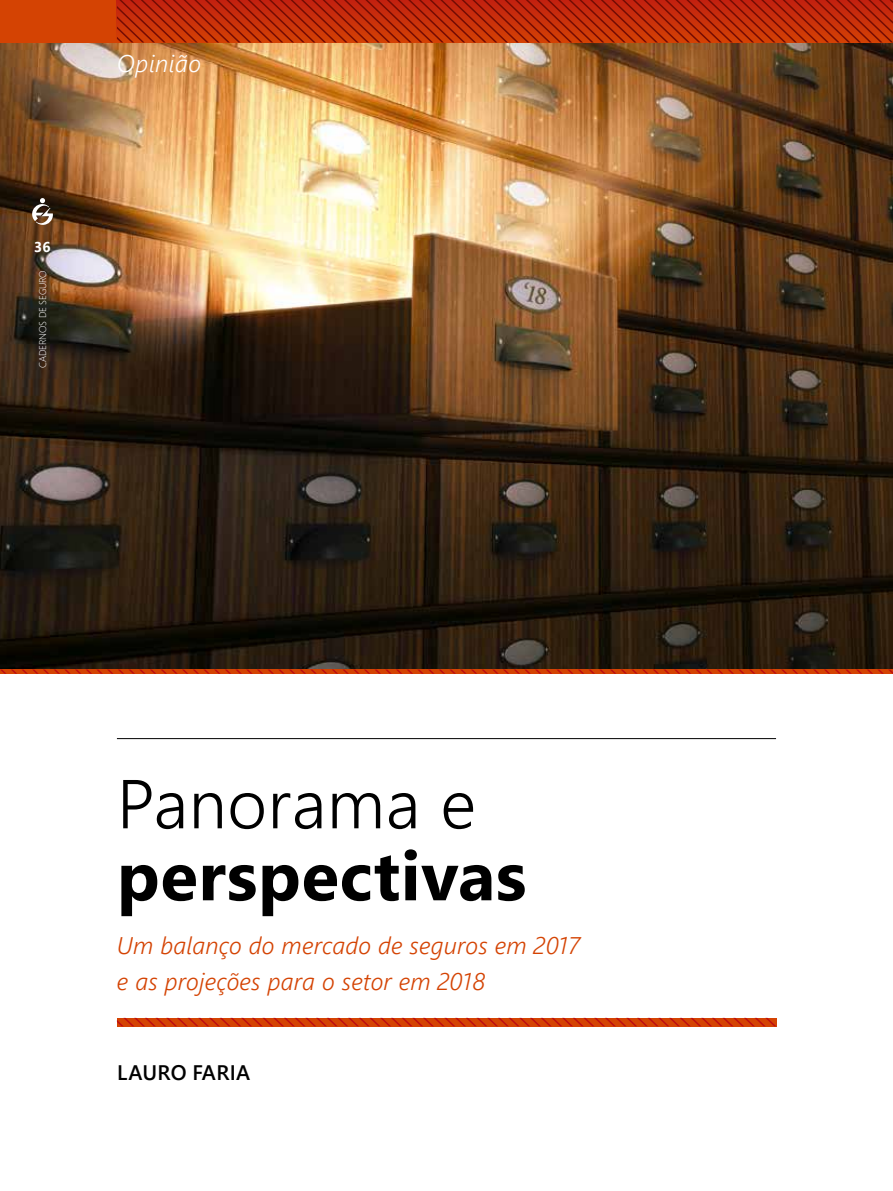
<style>
.page{position:relative;width:893px;height:1191px;background:#fff}
.page>*{position:absolute;margin:0;border:0;box-sizing:border-box;transform-origin:0 0}
.t1{font:700 69px "Segoe UI";letter-spacing:.01em;color:#000}
.t2{font:300 69px "Segoe UI";letter-spacing:.01em;color:#000}
.t3{font:italic 300 24px/36px "Segoe UI";letter-spacing:.01em;color:#d44303}
.t4{font:italic 300 24px "Segoe UI";letter-spacing:.025em;color:#fff}
.t5{font:600 21px "Segoe UI";letter-spacing:.015em;color:#000}
.t6{font:700 14.25px "Segoe UI";color:#fff}
.t7{font:300 9.75px "Segoe UI";letter-spacing:-.015em;color:#fff}
</style>
<div class="page">
<hr style="left:117px;top:738px;width:659px;height:1px;background:#000">
<svg style="left:117px;top:1017px;width:659px;height:9px;background:#d44d20"></svg>
<img style="left:0;top:43px;width:893px;height:626px">
<svg style="left:0;top:669px;width:893px;height:5px;background:#cf3905"></svg>
<div style="left:0;top:0;width:893px;height:43px;background:#d44303"></div>
<svg style="left:32px;top:198px;width:21px;height:28px"></svg>
<svg style="left:117px;top:0;width:776px;height:43px"></svg>
<p class="t6" style="left:34px;top:234px;width:18px">36</p>
<p class="t7" style="left:33px;top:368px;width:99px;rotate:-90deg">CADERNOS DE SEGURO</p>
<p class="t4" style="left:117px;top:44px;width:86px">Opinião</p>
<h1 class="t2" style="left:117px;top:738px;width:361px">Panorama e</h1>
<h1 class="t1" style="left:117px;top:810px;width:411px">perspectivas</h1>
<p class="t3" style="left:117px;top:925px;width:465px">Um balanço do mercado de seguros em 2017 e as projeções para o setor em 2018</p>
<p class="t5" style="left:117px;top:1053px;width:134px">LAURO FARIA</p>
</div>
